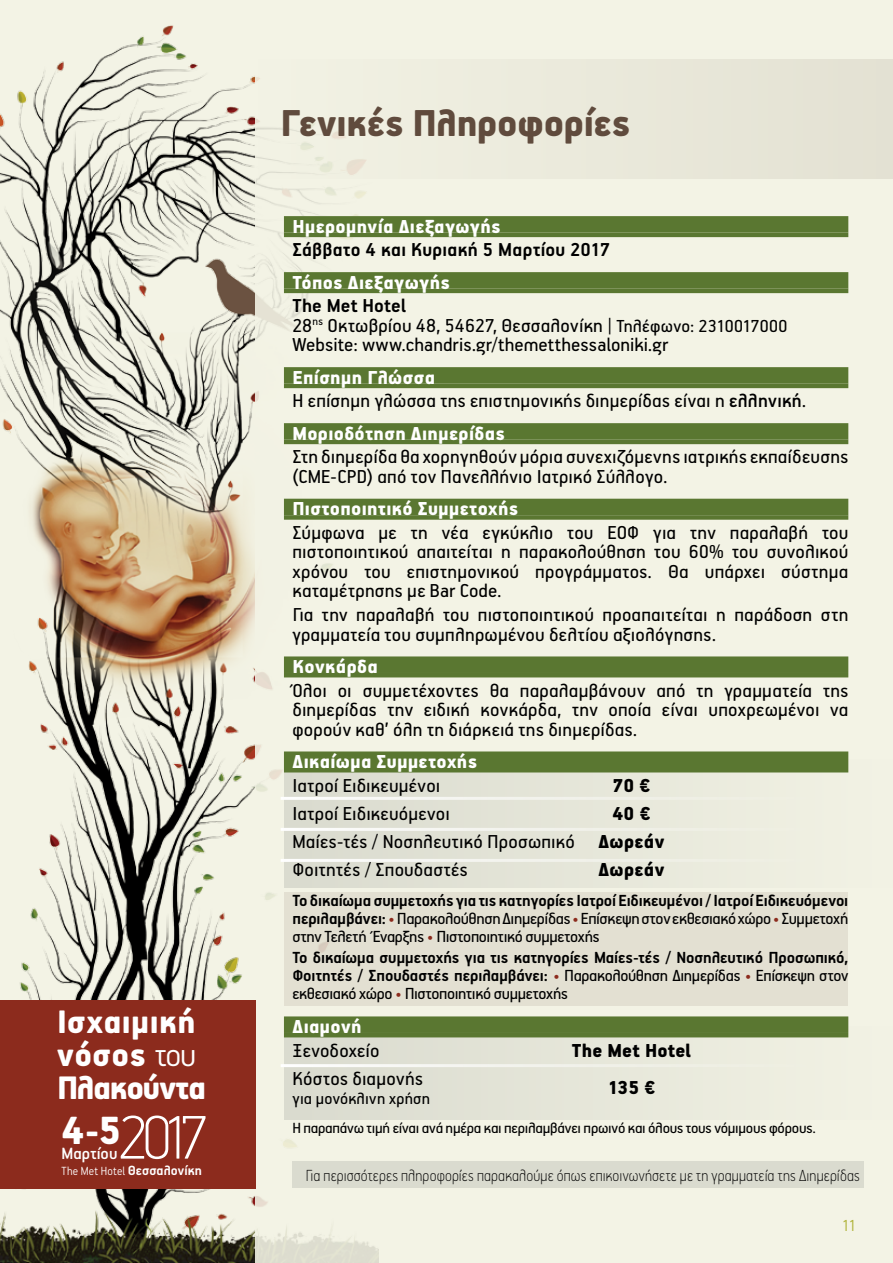
<style>
.page{position:relative;width:893px;height:1263px;background:#fff}
.page>*{position:absolute;margin:0;border:0;box-sizing:border-box;transform-origin:0 0}
.t1{font:900 44.25px "PF Handbook Pro";color:#fff}
.t2{font:900 42px "PF Handbook Pro";letter-spacing:-.01em;color:#604b3d}
.t3{font:900 36.45px/33.2px "PF Handbook Pro";letter-spacing:.01em;color:#fff}
.t4{font:21px/19.5px "PF Handbook Pro";letter-spacing:.01em;color:#000}
.t5{font:900 21px "PF Handbook Pro";letter-spacing:.015em;color:#fff}
.t6{font:700 21px "PF Handbook Pro";letter-spacing:.015em;color:#000}
.t7{font:900 21px "PF Handbook Pro";letter-spacing:.01em;color:#000}
.t8{font:500 18.3px "PF Handbook Pro";letter-spacing:.005em;color:#fff}
.t9{font:18px/18px "PF Handbook Pro";letter-spacing:-.01em;color:#000;text-align:justify}
.t10{font:700 18px/18px "PF Handbook Pro";letter-spacing:-.005em;color:#000;text-align:justify}
.t11{font:100 18px "PF Handbook Pro";letter-spacing:.01em;color:#000;scale:.9 1}
.t12{font:18px "PF Handbook Pro";letter-spacing:.01em;color:#000}
.t13{font:300 18px "PF Handbook Pro";color:#aeb237}
.t14{font:16.5px "PF Handbook Pro";letter-spacing:-.015em;color:#000}
.t15{font:300 13.2px "PF Handbook Pro";letter-spacing:.02em;color:#fff;scale:.95 1}
.s1{font-weight:300}
.s2{font-weight:700;font-size:14.85px}
.s3{font-weight:700}
.s4{font-size:19.5px}
.s5{font-weight:900;color:#fff}
.s6{font-weight:500}
.s7{font-weight:900}
.s8{color:#8c2b1d}
.s9{font-weight:400;color:#8c2b1d}
.s10{font-weight:400}
</style>
<div class="page">
<svg style="left:0;top:0;width:255px;height:1263px;fill:#f2f2e4"></svg>
<div style="left:255px;top:0;width:638px;height:1263px;background:#f3f3e5"></div>
<div style="left:0;top:1000px;width:255px;height:188px;background:#8c2b1d"></div>
<svg style="left:121px;top:1115px;width:85px;height:44px"></svg>
<div style="left:285px;top:759px;width:608px;height:129px;background:#e6e6d9"></div>
<div style="left:285px;top:1026px;width:608px;height:94px;background:#e6e6d9"></div>
<div style="left:284px;top:892px;width:564px;height:113px;background:#e3e0d2"></div>
<div style="left:284px;top:216px;width:564px;height:17px;background:#5a7731"></div>
<hr style="left:284px;top:233px;width:564px;height:4px;background:#5a7731">
<div style="left:284px;top:272px;width:564px;height:17px;background:#5a7731"></div>
<hr style="left:284px;top:289px;width:564px;height:4px;background:#5a7731">
<div style="left:284px;top:367px;width:564px;height:17px;background:#5a7731"></div>
<hr style="left:284px;top:384px;width:564px;height:4px;background:#5a7731">
<div style="left:284px;top:423px;width:564px;height:17px;background:#5a7731"></div>
<hr style="left:284px;top:440px;width:564px;height:4px;background:#5a7731">
<div style="left:284px;top:499px;width:564px;height:16px;background:#5a7731"></div>
<div style="left:284px;top:515px;width:564px;height:5px;background:#5a7731"></div>
<div style="left:284px;top:656px;width:564px;height:17px;background:#5a7731"></div>
<hr style="left:284px;top:673px;width:564px;height:4px;background:#5a7731">
<div style="left:284px;top:751px;width:564px;height:17px;background:#5a7731"></div>
<hr style="left:284px;top:768px;width:564px;height:4px;background:#5a7731">
<hr style="left:281px;top:797px;width:540px;height:3px;background:#fff">
<hr style="left:281px;top:1064px;width:540px;height:3px;background:#fff">
<hr style="left:281px;top:828px;width:540px;height:3px;background:#fff">
<hr style="left:281px;top:859px;width:540px;height:3px;background:#fff">
<div style="left:292px;top:1161px;width:572px;height:27px;background:#dadbcf"></div>
<div style="left:284px;top:1016px;width:564px;height:17px;background:#5a7731"></div>
<hr style="left:284px;top:1033px;width:564px;height:4px;background:#5a7731">
<h3 class="t3" style="left:57px;top:1004px;width:150px">Ισχαιμική νόσος <span class="s1">του<br></span>Πλακούντα</h3>
<h1 class="t1" style="left:62px;top:1104px;width:61px">4-5</h1>
<p class="t8" style="left:62px;top:1142px;width:57px">Μαρτίου</p>
<p class="t15" style="left:62px;top:1163px;width:149px">The Met Hotel <span class="s2">Θεσσαλονίκη</span></p>
<h2 class="t2" style="left:281px;top:97px;width:351px">Γενικές Πληροφορίες</h2>
<p class="t5" style="left:292px;top:213px;width:210px">Ημερομηνία Διεξαγωγής</p>
<p class="t6" style="left:292px;top:237px;width:319px">Σάββατο 4 και Κυριακή 5 Μαρτίου 2017</p>
<p class="t5" style="left:292px;top:269px;width:159px">Τόπος Διεξαγωγής</p>
<p class="t4" style="left:292px;top:295px;width:496px"><span class="s3">The Met Hotel<br></span>28<sup>ης</sup> Οκτωβρίου 48, 54627, Θεσσαλονίκη | <span class="s4">Tηλέφωνο: 2310017000<br></span>Website: www.chandris.gr/themetthessaloniki.gr</p>
<p class="t4" style="left:292px;top:365px;width:515px;line-height:23.7px"><span class="s5">Επίσημη Γλώσσα<br></span>Η επίσημη γλώσσα της επιστημονικής διημερίδας είναι η <span class="s6">ελληνική</span>.</p>
<p class="t5" style="left:292px;top:420px;width:214px">Μοριοδότηση Διημερίδας</p>
<p class="t4" style="left:292px;top:446px;width:557px">Στη διημερίδα θα χορηγηθούν μόρια συνεχιζόμενης ιατρικής εκπαίδευσης (CME-CPD) από τον Πανελλήνιο Ιατρικό Σύλλογο.</p>
<p class="t5" style="left:292px;top:496px;width:227px">Πιστοποιητικό Συμμετοχής</p>
<p class="t4" style="left:292px;top:522px;width:557px;text-align:justify">Σύμφωνα με τη νέα εγκύκλιο του ΕΟΦ για την παραλαβή του πιστοποιητικού απαιτείται η παρακολούθηση του 60% του συνολικού χρόνου του επιστημονικού προγράμματος. Θα υπάρχει σύστημα καταμέτρησης με Βar Code.</p>
<p class="t4" style="left:292px;top:604px;width:557px">Για την παραλαβή του πιστοποιητικού προαπαιτείται η παράδοση στη γραμματεία του συμπληρωμένου δελτίου αξιολόγησης.</p>
<p class="t5" style="left:292px;top:654px;width:87px">Κονκάρδα</p>
<p class="t4" style="left:292px;top:680px;width:557px;text-align:justify">Όλοι οι συμμετέχοντες θα παραλαμβάνουν από τη γραμματεία της διημερίδας την ειδική κονκάρδα, την οποία είναι υποχρεωμένοι να φορούν καθ’ όλη τη διάρκειά της διημερίδας.</p>
<p class="t5" style="left:292px;top:749px;width:186px">Δικαίωμα Συμμετοχής</p>
<p class="t4" style="left:292px;top:775px;width:149px">Ιατροί Ειδικευμένοι</p>
<p class="t7" style="left:612px;top:773px;width:39px">70 €</p>
<p class="t4" style="left:292px;top:803px;width:159px">Ιατροί Ειδικευόμενοι</p>
<p class="t4" style="left:292px;top:799px;width:374px;line-height:28px;text-indent:320px"><span class="s7">40 €<br></span>Μαίες-τές / Νοσηλευτικό Προσωπικό <span class="s7">Δωρεάν<br></span>Φοιτητές / Σπουδαστές</p>
<p class="t7" style="left:598px;top:857px;width:68px">Δωρεάν</p>
<p class="t9" style="left:292px;top:890px;width:557px"><span class="s3">Το δικαίωμα συμμετοχής για τις κατηγορίες Ιατροί Ειδικευμένοι / Ιατροί Ειδικευόμενοι περιλαμβάνει:</span> <span class="s8">•</span> Παρακολούθηση Διημερίδας <span class="s8">•</span> Επίσκεψη στον εκθεσιακό χώρο <span class="s8">•</span> Συμμετοχή στην Τελετή Έναρξης <span class="s8">•</span> Πιστοποιητικό συμμετοχής</p>
<p class="t10" style="left:292px;top:948px;width:557px">Το δικαίωμα συμμετοχής για τις κατηγορίες Μαίες-τές / Νοσηλευτικό Προσωπικό, Φοιτητές / Σπουδαστές περιλαμβάνει: <span class="s9">•</span> <span class="s10">Παρακολούθηση Διημερίδας</span> <span class="s9">•</span> <span class="s10">Επίσκεψη στον εκθεσιακό χώρο</span> <span class="s9">•</span> <span class="s10">Πιστοποιητικό συμμετοχής</span></p>
<p class="t5" style="left:292px;top:1014px;width:71px">Διαμονή</p>
<p class="t4" style="left:292px;top:1040px;width:89px">Ξενοδοχείο</p>
<p class="t7" style="left:572px;top:1037px;width:121px">The Met Hotel</p>
<p class="t4" style="left:292px;top:1068px;width:132px">Κόστος διαμονής</p>
<p class="t7" style="left:608px;top:1074px;width:49px">135 €</p>
<p class="t12" style="left:292px;top:1088px;width:139px">για μονόκλινη χρήση</p>
<p class="t14" style="left:292px;top:1118px;width:525px">Η παραπάνω τιμή είναι ανά ημέρα και περιλαμβάνει πρωινό και όλους τους νόμιμους φόρους.</p>
<p class="t11" style="left:306px;top:1165px;width:617px">Για περισσότερες πληροφορίες παρακαλούμε όπως επικοινωνήσετε με τη γραμματεία της Διημερίδας</p>
<p class="t13" style="left:842px;top:1215px;width:16px">11</p>
</div>
